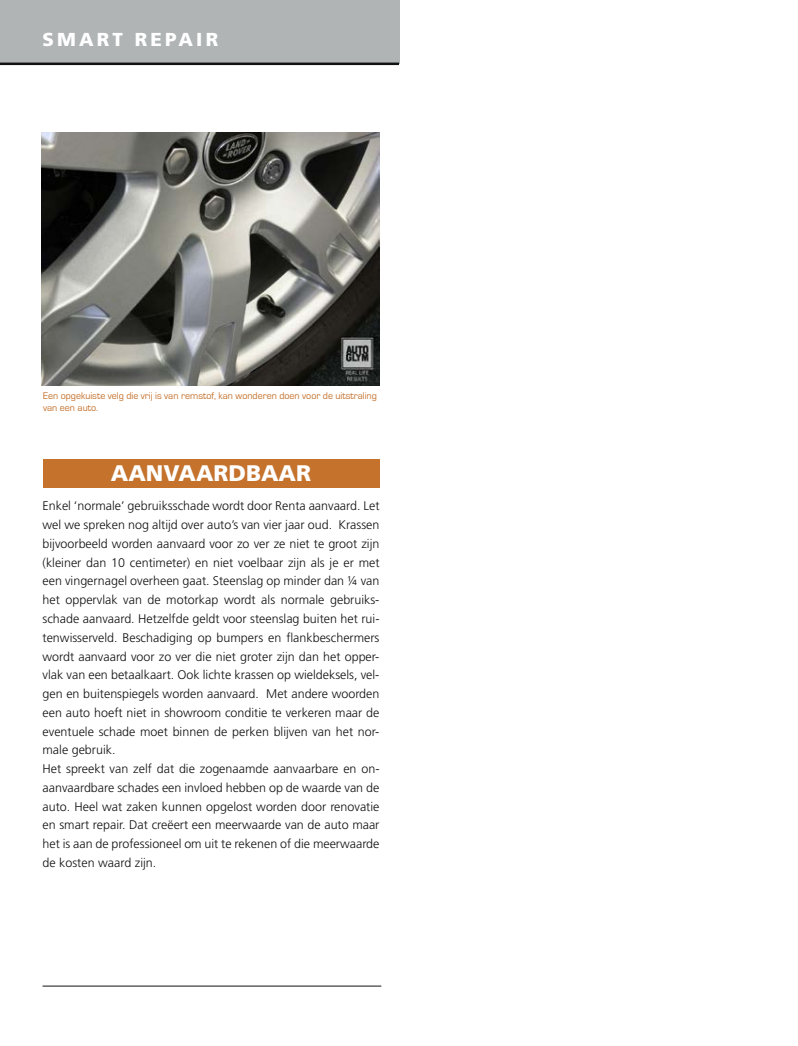
<style>
.page{position:relative;width:798px;height:1046px;background:#fff}
.page>*{position:absolute;margin:0;border:0;box-sizing:border-box;transform-origin:0 0}
.t1{font:900 22.5px "Frutiger";color:#fff}
.t2{font:900 18.75px "Frutiger";letter-spacing:.17em;color:#fff}
.t3{font:300 12.5px/18.8px "Frutiger";color:#121212}
.t4{font:10px/12px "Eurostile";color:#c5722d}
</style>
<div class="page">
<hr style="left:43px;top:985px;width:338px;height:1px;background:#121212">
<img style="left:42px;top:133px;width:337px;height:252px">
<div style="left:0;top:0;width:399px;height:64px;background:#b0b4b4"></div>
<hr style="left:0;top:63px;width:399px;height:2px;background:#121212">
<div style="left:43px;top:459px;width:336px;height:28px;background:#c5722d"></div>
<h2 class="t2" style="left:43px;top:28px;width:177px">SMART REPAIR</h2>
<p class="t4" style="left:43px;top:390px;width:335px">Een opgekuiste velg die vrij is van remstof, kan wonderen doen voor de uitstraling van een auto.</p>
<h1 class="t1" style="left:111px;top:459px;width:202px">AANVAARDBAAR</h1>
<p class="t3" style="left:43px;top:496px;width:338px">Enkel ‘normale’ gebruiksschade wordt door Renta aanvaard. Let wel we spreken nog altijd over auto’s van vier jaar oud. Krassen bijvoorbeeld worden aanvaard voor zo ver ze niet te groot zijn (kleiner dan 10 centimeter) en niet voelbaar zijn als je er met een vingernagel overheen gaat. Steenslag op minder dan ¼ van het oppervlak van de motorkap wordt als normale gebruiks&shy;schade aanvaard. Hetzelfde geldt voor steenslag buiten het rui&shy;tenwisserveld. Beschadiging op bumpers en flankbeschermers wordt aanvaard voor zo ver die niet groter zijn dan het opper&shy;vlak van een betaalkaart. Ook lichte krassen op wieldeksels, vel&shy;gen en buitenspiegels worden aanvaard. Met andere woorden een auto hoeft niet in showroom conditie te verkeren maar de eventuele schade moet binnen de perken blijven van het nor&shy;male gebruik.<br>Het spreekt van zelf dat die zogenaamde aanvaarbare en on&shy;aanvaardbare schades een invloed hebben op de waarde van de auto. Heel wat zaken kunnen opgelost worden door renovatie en smart repair. Dat creëert een meerwaarde van de auto maar het is aan de professioneel om uit te rekenen of die meerwaarde de kosten waard zijn.</p>
</div>
